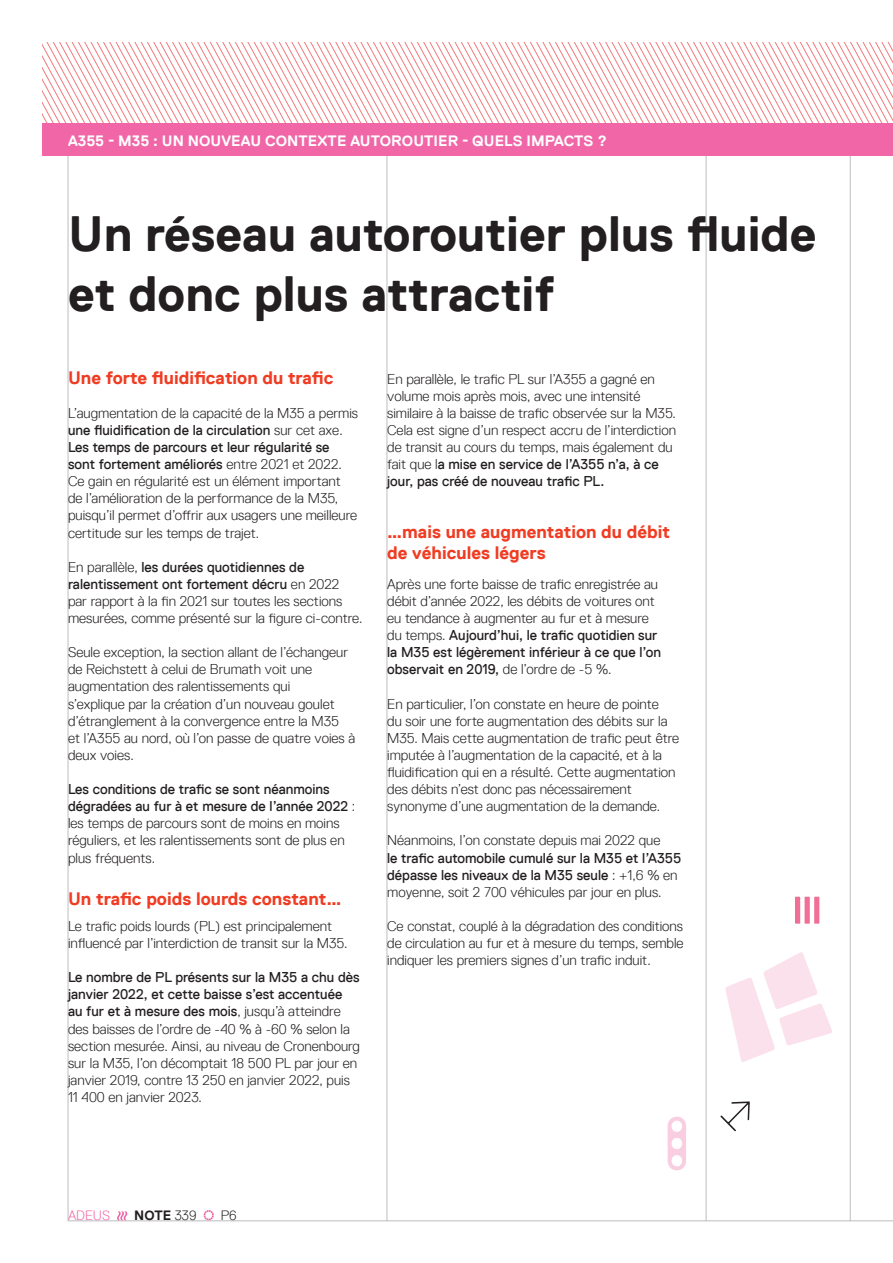
<style>
.page{position:relative;width:893px;height:1263px;background:#fff}
.page>*{position:absolute;margin:0;border:0;box-sizing:border-box;transform-origin:0 0}
.t1{font:700 49.5px/59.4px "Replica";color:#231f20}
.t2{font:700 18px/21px "Replica";color:#ef3c22}
.t3{font:700 15px "Replica";letter-spacing:.005em;color:#fff}
.t4{font:300 14.25px/17.1px "Replica";color:#231f20}
.t5{font:14.25px/17.1px "Replica";color:#231f20}
.t6{font:700 13.5px "Replica";color:#231f20}
.t7{font:300 13.5px "Replica";color:#f166a7}
.t8{font:300 13.5px "Replica";color:#231f20}
.s1{font-weight:400}
.s2{font-weight:300}
</style>
<div class="page">
<hr style="left:68px;top:1220px;width:825px;height:1px;background:#bcbdc0">
<hr style="left:387px;top:155px;width:1px;height:1066px;background:#bcbdc0">
<hr style="left:68px;top:155px;width:1px;height:1066px;background:#bcbdc0">
<svg style="left:117px;top:1211px;width:10px;height:9px"></svg>
<svg style="left:204px;top:1210px;width:10px;height:10px"></svg>
<hr style="left:706px;top:155px;width:1px;height:1066px;background:#bcbdc0">
<hr style="left:850px;top:155px;width:1px;height:1066px;background:#bcbdc0">
<svg style="left:725px;top:952px;width:107px;height:110px"></svg>
<svg style="left:795px;top:897px;width:24px;height:27px"></svg>
<svg style="left:668px;top:1117px;width:18px;height:53px"></svg>
<svg style="left:720px;top:1101px;width:30px;height:30px"></svg>
<div style="left:43px;top:122px;width:850px;height:33px;background:#f166a7"></div>
<svg style="left:43px;top:43px;width:850px;height:80px"></svg>
<p class="t3" style="left:68px;top:132px;width:540px">A355 - M35 : UN NOUVEAU CONTEXTE AUTOROUTIER - QUELS IMPACTS ?</p>
<h1 class="t1" style="left:68px;top:205px;width:750px">Un réseau autoroutier plus fluide et donc plus attractif</h1>
<p class="t2" style="left:68px;top:367px;width:267px">Une forte fluidification du trafic</p>
<p class="t4" style="left:68px;top:404px;width:292px">L’augmentation de la capacité de la M35 a permis <span class="s1">une fluidification de la circulation</span> sur cet axe.<br><span class="s1">Les temps de parcours et leur régularité se sont fortement améliorés</span> entre 2021 et 2022.<br>Ce gain en régularité est un élément important de l’amélioration de la performance de la M35, puisqu’il permet d’offrir aux usagers une meilleure certitude sur les temps de trajet.</p>
<p class="t4" style="left:68px;top:558px;width:296px">En parallèle, <span class="s1">les durées quotidiennes de ralentissement ont fortement décru</span> en 2022<br>par rapport à la fin 2021 sur toutes les sections mesurées, comme présenté sur la figure ci-contre.</p>
<p class="t4" style="left:68px;top:644px;width:289px">Seule exception, la section allant de l’échangeur de Reichstett à celui de Brumath voit une augmentation des ralentissements qui<br>s’explique par la création d’un nouveau goulet d’étranglement à la convergence entre la M35<br>et l’A355 au nord, où l’on passe de quatre voies à deux voies.</p>
<p class="t4" style="left:68px;top:781px;width:289px"><span class="s1">Les conditions de trafic se sont néanmoins dégradées au fur à et mesure de l’année 2022</span> : les temps de parcours sont de moins en moins réguliers, et les ralentissements sont de plus en plus fréquents.</p>
<p class="t2" style="left:68px;top:888px;width:275px">Un trafic poids lourds constant…</p>
<p class="t4" style="left:68px;top:917px;width:281px">Le trafic poids lourds (PL) est principalement influencé par l’interdiction de transit sur la M35.</p>
<p class="t4" style="left:68px;top:969px;width:294px"><span class="s1">Le nombre de PL présents sur la M35 a chu dès janvier 2022, et cette baisse s’est accentuée au fur et à mesure des mois</span>, jusqu’à atteindre des baisses de l’ordre de -40 % à -60 % selon la section mesurée. Ainsi, au niveau de Cronenbourg sur la M35, l’on décomptait 18 500 PL par jour en janvier 2019, contre 13 250 en janvier 2022, puis 11 400 en janvier 2023.</p>
<p class="t4" style="left:387px;top:370px;width:290px">En parallèle, le trafic PL sur l’A355 a gagné en volume mois après mois, avec une intensité similaire à la baisse de trafic observée sur la M35.<br>Cela est signe d’un respect accru de l’interdiction de transit au cours du temps, mais également du fait que l<span class="s1">a mise en service de l’A355 n’a, à ce jour, pas créé de nouveau trafic PL.</span></p>
<p class="t2" style="left:387px;top:521px;width:284px">…mais une augmentation du débit de véhicules légers</p>
<p class="t4" style="left:387px;top:575px;width:275px">Après une forte baisse de trafic enregistrée au débit d’année 2022, les débits de voitures ont eu tendance à augmenter au fur et à mesure du temps. <span class="s1">Aujourd’hui, le trafic quotidien sur la M35 est légèrement inférieur à ce que l’on observait en 2019,</span> de l’ordre de -5 %.</p>
<p class="t4" style="left:387px;top:695px;width:294px">En particulier, l’on constate en heure de pointe<br>du soir une forte augmentation des débits sur la M35. Mais cette augmentation de trafic peut être imputée à l’augmentation de la capacité, et à la fluidification qui en a résulté. Cette augmentation des débits n’est donc pas nécessairement synonyme d’une augmentation de la demande.</p>
<p class="t4" style="left:387px;top:832px;width:275px">Néanmoins, l’on constate depuis mai 2022 que</p>
<p class="t5" style="left:387px;top:849px;width:296px">le trafic automobile cumulé sur la M35 et l’A355 dépasse les niveaux de la M35 seule <span class="s2">: +1,6 % en moyenne, soit 2 700 véhicules par jour en plus.</span></p>
<p class="t4" style="left:387px;top:917px;width:298px;text-align:justify">Ce constat, couplé à la dégradation des conditions de circulation au fur et à mesure du temps, semble indiquer les premiers signes d’un trafic induit.</p>
<p class="t7" style="left:68px;top:1208px;width:43px">ADEUS</p>
<p class="t6" style="left:134px;top:1208px;width:64px">NOTE <span class="s2">339</span></p>
<p class="t8" style="left:221px;top:1208px;width:17px">P6</p>
</div>
